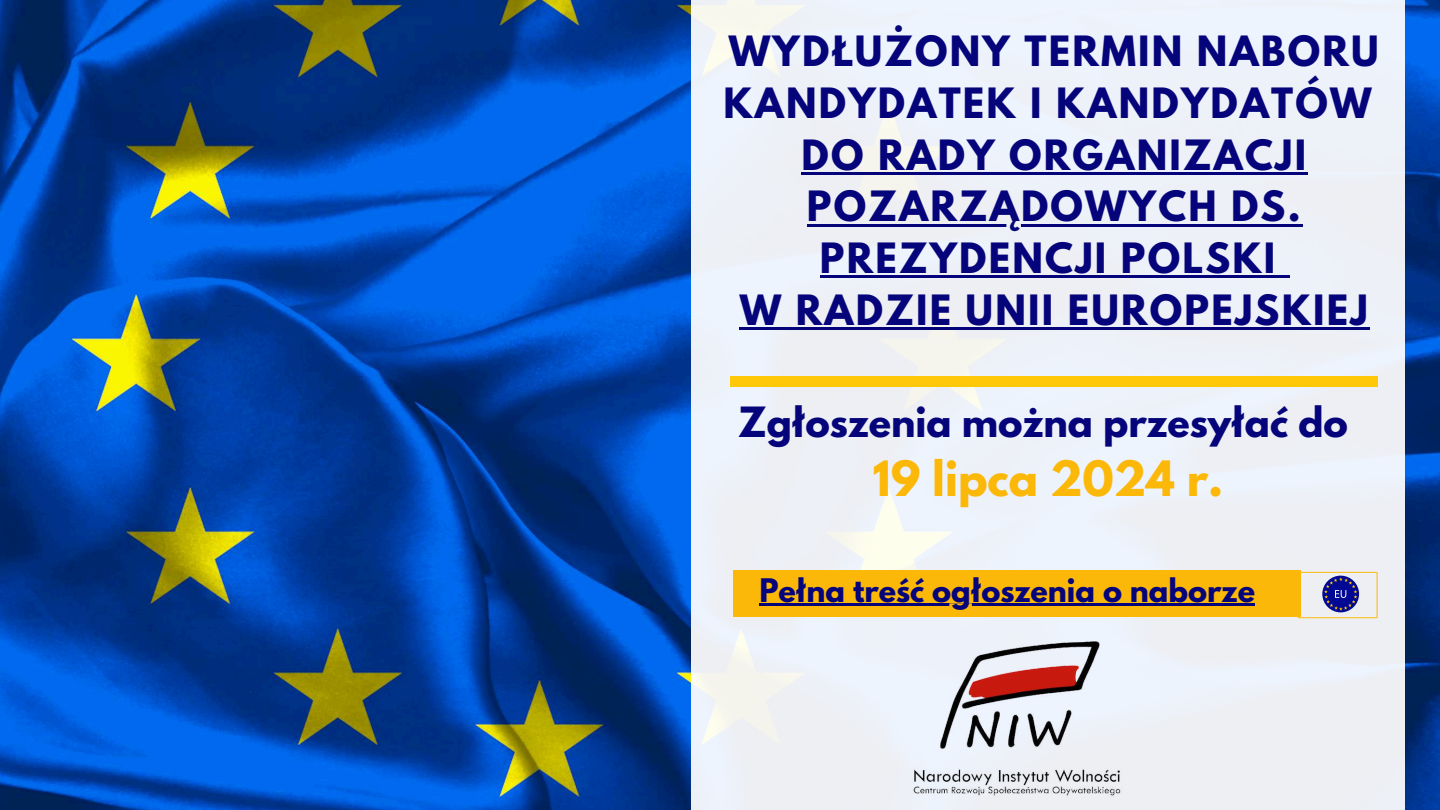
<style>
.page{position:relative;width:1440px;height:810px;background:#fff}
.page>*{position:absolute;margin:0;border:0;box-sizing:border-box;transform-origin:0 0}
.t1{font:700 43.1px "League Spartan";color:#fcb808}
.t2{font:700 37px/51.8px "League Spartan";letter-spacing:.06em;color:#05047a;text-align:center}
.t3{font:700 36.9px "League Spartan";color:#05047a}
.t4{font:700 28.8px "League Spartan";color:#05047a}
</style>
<div class="page">
<img style="left:0;top:0;width:1440px;height:810px">
<div style="left:691px;top:0;width:714px;height:810px;background:#edf1f7"></div>
<div style="left:730px;top:377px;width:647px;height:10px;background:#ffc90a"></div>
<div style="left:733px;top:571px;width:568px;height:46px;background:#fcb808"></div>
<svg style="left:1298px;top:572px;width:79px;height:46px"></svg>
<hr style="left:802px;top:172px;width:506px;height:3px;background:#05047a">
<hr style="left:807px;top:224px;width:496px;height:3px;background:#05047a">
<hr style="left:820px;top:275px;width:458px;height:3px;background:#05047a">
<svg style="left:1278px;top:275px;width:12px;height:3px"></svg>
<hr style="left:740px;top:327px;width:630px;height:3px;background:#05047a">
<hr style="left:759px;top:604px;width:496px;height:2px;background:#05047a">
<img style="left:913px;top:641px;width:208px;height:156px">
<p class="t2" style="left:724px;top:30px;width:657px">WYDŁUŻONY TERMIN NABORU<br>KANDYDATEK I KANDYDATÓW<br>DO RADY ORGANIZACJI<br>POZARZĄDOWYCH DS.<br>PREZYDENCJI POLSKI<br>W RADZIE UNII EUROPEJSKIEJ</p>
<p class="t3" style="left:738px;top:404px;width:611px">Zgłoszenia można przesyłać do</p>
<p class="t1" style="left:873px;top:457px;width:352px">19 lipca 2024 r.</p>
<p class="t4" style="left:759px;top:576px;width:497px">Pełna treść ogłoszenia o naborze</p>
</div>
